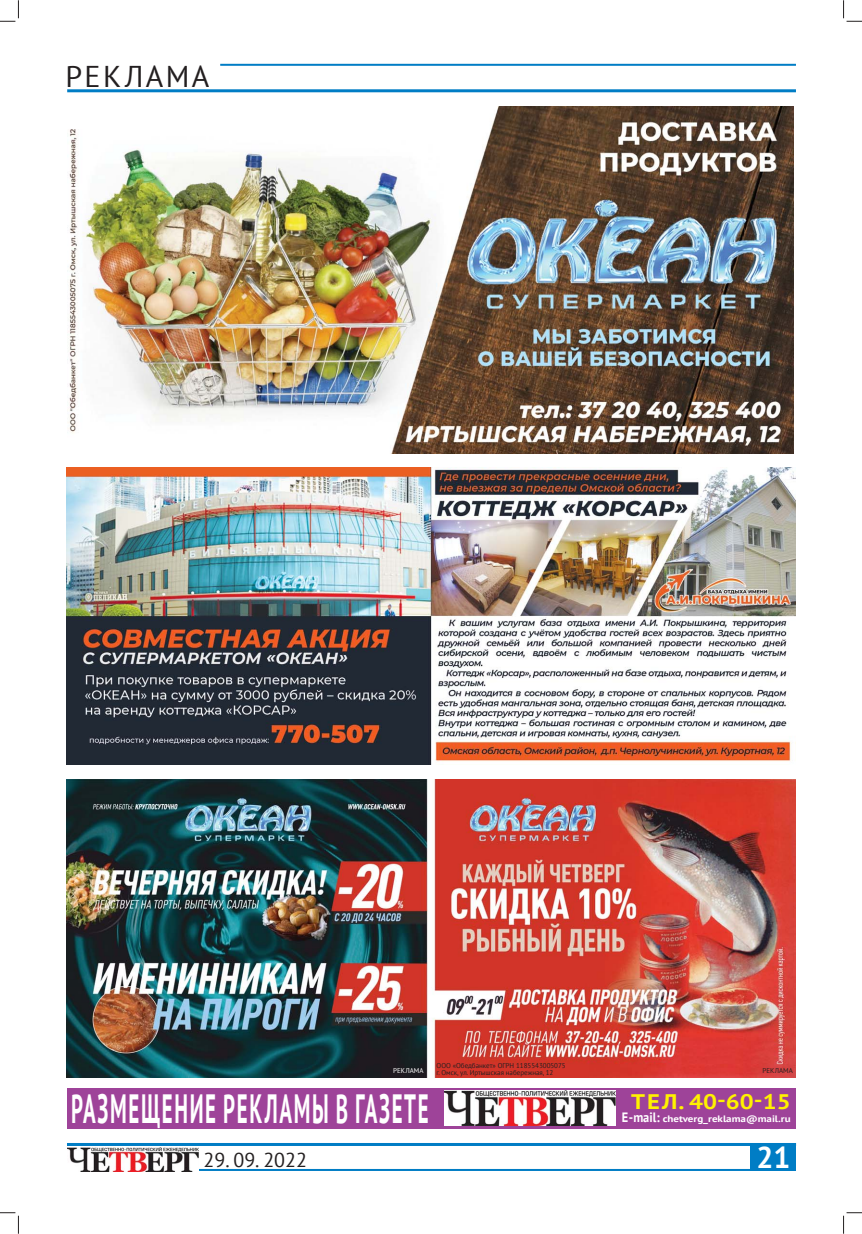
<style>
.page{position:relative;width:862px;height:1234px;background:#fff}
.page>*{position:absolute;margin:0;border:0;box-sizing:border-box;transform-origin:0 0}
.t1{font:700 40.7px "PT Sans";letter-spacing:.08em;color:#fff;scale:.51 1}
.t2{font:30px "PT Sans";letter-spacing:.08em;color:#231f20}
.t3{font:700 30px "PT Sans";color:#fff}
.t4{font:700 21px "PT Sans";color:#fff200;scale:1.17 1}
.t5{font:20px "PT Sans";color:#231f20}
.t6{font:700 9.3px "PT Sans";color:#fff;scale:1.18 1}
.t7{font:7px "PT Sans";color:#231f20}
.t8{font:7px "PT Sans";color:#fff}
.s1{font-size:13.5px}
</style>
<div class="page">
<hr style="left:67px;top:89px;width:729px;height:3px;background:#007dc5">
<hr style="left:220px;top:64px;width:576px;height:2px;background:#007dc5">
<div style="left:67px;top:1088px;width:728px;height:40px;background:#9e4399"></div>
<img style="left:445px;top:1090px;width:170px;height:34px">
<div style="left:750px;top:1144px;width:46px;height:26px;background:#007dc5"></div>
<hr style="left:181px;top:1168px;width:569px;height:2px;background:#007dc5">
<hr style="left:67px;top:1142px;width:729px;height:3px;background:#007dc5">
<img style="left:67px;top:1147px;width:131px;height:23px">
<img style="left:67px;top:467px;width:728px;height:297px">
<img style="left:68px;top:107px;width:725px;height:346px">
<img style="left:67px;top:779px;width:728px;height:298px">
<svg style="left:0;top:0;width:19px;height:22px"></svg>
<svg style="left:0;top:1212px;width:19px;height:21px"></svg>
<svg style="left:843px;top:0;width:19px;height:22px"></svg>
<svg style="left:843px;top:1212px;width:19px;height:21px"></svg>
<h2 class="t2" style="left:65px;top:56px;width:145px">РЕКЛАМА</h2>
<p class="t7" style="left:436px;top:1060px;width:131px">ООО «Обедбанкет» ОГРН 1185543005075</p>
<p class="t8" style="left:393px;top:1065px;width:32px">РЕКЛАМА</p>
<p class="t7" style="left:436px;top:1067px;width:118px">г. Омск, ул. Иртышская набережная, 12</p>
<p class="t7" style="left:762px;top:1065px;width:32px">РЕКЛАМА</p>
<h1 class="t1" style="left:71px;top:1081px;width:703px">РАЗМЕЩЕНИЕ РЕКЛАМЫ В ГАЗЕТЕ</h1>
<h3 class="t4" style="left:631px;top:1087px;width:138px">ТЕЛ. 40-60-15</h3>
<h3 class="t6" style="left:622px;top:1112px;width:144px"><span class="s1">E-mail:</span> chetverg_reklama@mail.ru</h3>
<h3 class="t5" style="left:204px;top:1146px;width:105px">29. 09. 2022</h3>
<h2 class="t3" style="left:756px;top:1137px;width:36px">21</h2>
</div>
